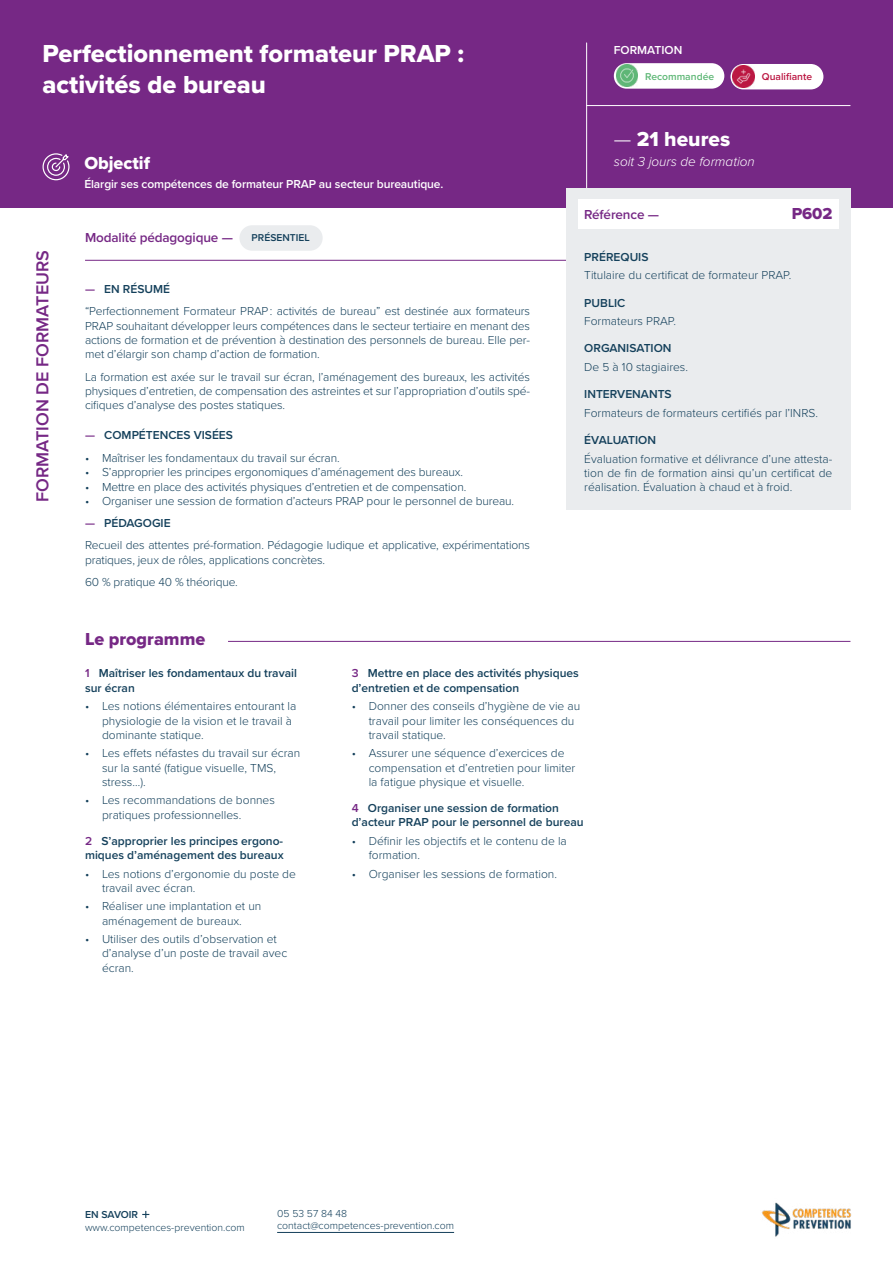
<style>
.page{position:relative;width:893px;height:1263px;background:#fff}
.page>*{position:absolute;margin:0;border:0;box-sizing:border-box;transform-origin:0 0}
.t1{font:25.5px/30.6px "Proxima Nova Extrabld";color:#fff}
.t2{font:21px "Proxima Nova Extrabld";color:#fff}
.t3{font:600 18px "Proxima Nova";color:#762885}
.t4{font:18px "Proxima Nova Extrabld";color:#762885}
.t5{font:18px "Proxima Nova Extrabld";color:#fff}
.t6{font:16.5px "Proxima Nova Extrabld";color:#762885}
.t7{font:600 13.5px "Proxima Nova";letter-spacing:-.01em;color:#762885}
.t8{font:italic 300 13.5px "Proxima Nova";color:#fff}
.t9{font:300 12px/14.2px "Proxima Nova";color:#14405b}
.t10{font:600 12px/14.4px "Proxima Nova";color:#14405b}
.t11{font:600 12px "Proxima Nova";letter-spacing:-.01em;color:#fff}
.t12{font:300 10.5px/12.6px "Proxima Nova";color:#14405b}
.t13{font:600 10.5px "Proxima Nova";letter-spacing:-.005em;color:#14405b}
.t14{font:600 10.35px "Proxima Nova";color:#5eb776}
.t15{font:600 10.35px "Proxima Nova";color:#bb1642}
.t16{font:600 10.35px "Proxima Nova";color:#14405b}
.s1{font-weight:600;color:#762885}
.s2{font-weight:600}
.s3{color:#762885}
.s4{font-family:"Proxima Nova";font-weight:300}
</style>
<div class="page">
<div style="left:0;top:0;width:893px;height:207px;background:#762885"></div>
<hr style="left:586px;top:43px;width:1px;height:146px;background:#fff">
<hr style="left:586px;top:105px;width:264px;height:1px;background:#fff">
<div style="left:614px;top:63px;width:110px;height:26px;background:#fff;border-radius:13px"></div>
<img style="left:616px;top:65px;width:22px;height:22px">
<div style="left:730px;top:64px;width:93px;height:25px;background:#fff;border-radius:13px"></div>
<img style="left:733px;top:66px;width:22px;height:22px">
<svg style="left:43px;top:153px;width:27px;height:28px"></svg>
<hr style="left:85px;top:260px;width:481px;height:1px;background:#762885">
<div style="left:239px;top:225px;width:84px;height:26px;background:#eaecee;border-radius:13px"></div>
<hr style="left:228px;top:641px;width:622px;height:1px;background:#762885">
<div style="left:566px;top:188px;width:284px;height:321px;background:#eaecee"></div>
<div style="left:578px;top:200px;width:261px;height:29px;background:#fff"></div>
<img style="left:761px;top:1202px;width:91px;height:35px">
<svg style="left:142px;top:1211px;width:7px;height:7px"></svg>
<hr style="left:277px;top:1232px;width:177px;height:1px;background:#14405b">
<h1 class="t1" style="left:43px;top:38px;width:423px">Perfectionnement formateur PRAP : activités de bureau</h1>
<h3 class="t3" style="left:29px;top:502px;width:254px;rotate:-90deg">FORMATION DE FORMATEURS</h3>
<h3 class="t5" style="left:84px;top:150px;width:67px">Objectif</h3>
<p class="t11" style="left:84px;top:175px;width:360px">Élargir ses compétences de formateur PRAP au secteur bureautique.</p>
<p class="t7" style="left:85px;top:228px;width:149px">Modalité pédagogique —</p>
<p class="t16" style="left:252px;top:230px;width:60px">PRÉSENTIEL</p>
<p class="t9" style="left:85px;top:276px;width:447px;line-height:22.8px"><span class="s1">—</span> <span class="s2">EN RÉSUMÉ<br></span>“Perfectionnement Formateur PRAP : activités de bureau” est destinée aux formateurs</p>
<p class="t9" style="left:85px;top:318px;width:447px;text-align:justify">PRAP souhaitant développer leurs compétences dans le secteur tertiaire en menant des actions de formation et de prévention à destination des personnels de bureau. Elle per&shy;met d’élargir son champ d’action de formation.</p>
<p class="t9" style="left:85px;top:369px;width:446px;text-align:justify">La formation est axée sur le travail sur écran, l’aménagement des bureaux, les activités physiques d’entretien, de compensation des astreintes et sur l’appropriation d’outils spé&shy;cifiques d’analyse des postes statiques.</p>
<p class="t10" style="left:85px;top:428px;width:149px"><span class="s3">—</span> COMPÉTENCES VISÉES</p>
<p class="t9" style="left:85px;top:450px;width:256px">• Maîtriser les fondamentaux du travail sur écran.</p>
<p class="t9" style="left:85px;top:465px;width:380px">• S’approprier les principes ergonomiques d’aménagement des bureaux.</p>
<p class="t9" style="left:85px;top:479px;width:383px">• Mettre en place des activités physiques d’entretien et de compensation.</p>
<p class="t9" style="left:85px;top:493px;width:431px">• Organiser une session de formation d’acteurs PRAP pour le personnel de bureau.</p>
<p class="t9" style="left:85px;top:511px;width:447px;line-height:22.8px"><span class="s1">—</span> <span class="s2">PÉDAGOGIE<br></span>Recueil des attentes pré-formation. Pédagogie ludique et applicative, expérimentations</p>
<p class="t9" style="left:85px;top:548px;width:242px;line-height:22.8px">pratiques, jeux de rôles, applications concrètes.<br>60 % pratique 40 % théorique.</p>
<h3 class="t4" style="left:85px;top:625px;width:122px">Le programme</h3>
<p class="t11" style="left:614px;top:41px;width:70px">FORMATION</p>
<p class="t14" style="left:645px;top:68px;width:70px">Recommandée</p>
<p class="t15" style="left:762px;top:69px;width:52px">Qualifiante</p>
<h2 class="t2" style="left:614px;top:123px;width:118px"><span class="s4">—</span> 21 heures</h2>
<p class="t8" style="left:614px;top:151px;width:143px">soit 3 jours de formation</p>
<p class="t7" style="left:584px;top:205px;width:76px">Référence —</p>
<h3 class="t6" style="left:792px;top:201px;width:42px">P602</h3>
<p class="t10" style="left:584px;top:249px;width:66px">PRÉREQUIS</p>
<p class="t9" style="left:584px;top:268px;width:209px">Titulaire du certificat de formateur PRAP.</p>
<p class="t10" style="left:584px;top:295px;width:43px">PUBLIC</p>
<p class="t9" style="left:584px;top:313px;width:93px">Formateurs PRAP.</p>
<p class="t10" style="left:584px;top:341px;width:89px">ORGANISATION</p>
<p class="t9" style="left:584px;top:359px;width:105px">De 5 à 10 stagiaires.</p>
<p class="t10" style="left:584px;top:387px;width:89px">INTERVENANTS</p>
<p class="t9" style="left:584px;top:405px;width:235px">Formateurs de formateurs certifiés par l’INRS.</p>
<p class="t10" style="left:584px;top:432px;width:73px">ÉVALUATION</p>
<p class="t9" style="left:584px;top:451px;width:250px;text-align:justify">Évaluation formative et délivrance d’une attesta&shy;tion de fin de formation ainsi qu’un certificat de réalisation. Évaluation à chaud et à froid.</p>
<p class="t10" style="left:85px;top:666px;width:213px"><span class="s3">1</span> Maîtriser les fondamentaux du travail sur écran</p>
<p class="t9" style="left:102px;top:699px;width:196px;text-indent:-17px">• Les notions élémentaires entourant la physiologie de la vision et le travail à dominante statique.</p>
<p class="t9" style="left:102px;top:746px;width:200px;text-indent:-17px">• Les effets néfastes du travail sur écran sur la santé (fatigue visuelle, TMS, stress…).</p>
<p class="t9" style="left:102px;top:792px;width:174px;text-indent:-17px">• Les recommandations de bonnes pratiques professionnelles.</p>
<p class="t10" style="left:85px;top:833px;width:200px"><span class="s3">2</span> S’approprier les principes ergono&shy;miques d’aménagement des bureaux</p>
<p class="t9" style="left:102px;top:866px;width:195px;text-indent:-17px">• Les notions d’ergonomie du poste de travail avec écran.</p>
<p class="t9" style="left:85px;top:898px;width:178px;text-align:center">• Réaliser une implantation et un aménagement de bureaux.</p>
<p class="t9" style="left:102px;top:931px;width:187px;text-indent:-17px">• Utiliser des outils d’observation et d’analyse d’un poste de travail avec écran.</p>
<p class="t10" style="left:352px;top:666px;width:229px"><span class="s3">3</span> Mettre en place des activités physiques d’entretien et de compensation</p>
<p class="t9" style="left:369px;top:699px;width:213px;text-indent:-17px">• Donner des conseils d’hygiène de vie au travail pour limiter les conséquences du travail statique.</p>
<p class="t9" style="left:369px;top:746px;width:208px;text-indent:-17px">• Assurer une séquence d’exercices de compensation et d’entretien pour limiter la fatigue physique et visuelle.</p>
<p class="t10" style="left:352px;top:800px;width:233px"><span class="s3">4</span> Organiser une session de formation d’acteur PRAP pour le personnel de bureau</p>
<p class="t9" style="left:369px;top:833px;width:200px;text-indent:-17px">• Définir les objectifs et le contenu de la formation.</p>
<p class="t9" style="left:352px;top:866px;width:207px">• Organiser les sessions de formation.</p>
<p class="t13" style="left:85px;top:1207px;width:55px">EN SAVOIR</p>
<p class="t12" style="left:85px;top:1220px;width:161px">www.competences-prevention.com</p>
<p class="t12" style="left:277px;top:1206px;width:178px">05 53 57 84 48 contact@competences-prevention.com</p>
</div>
